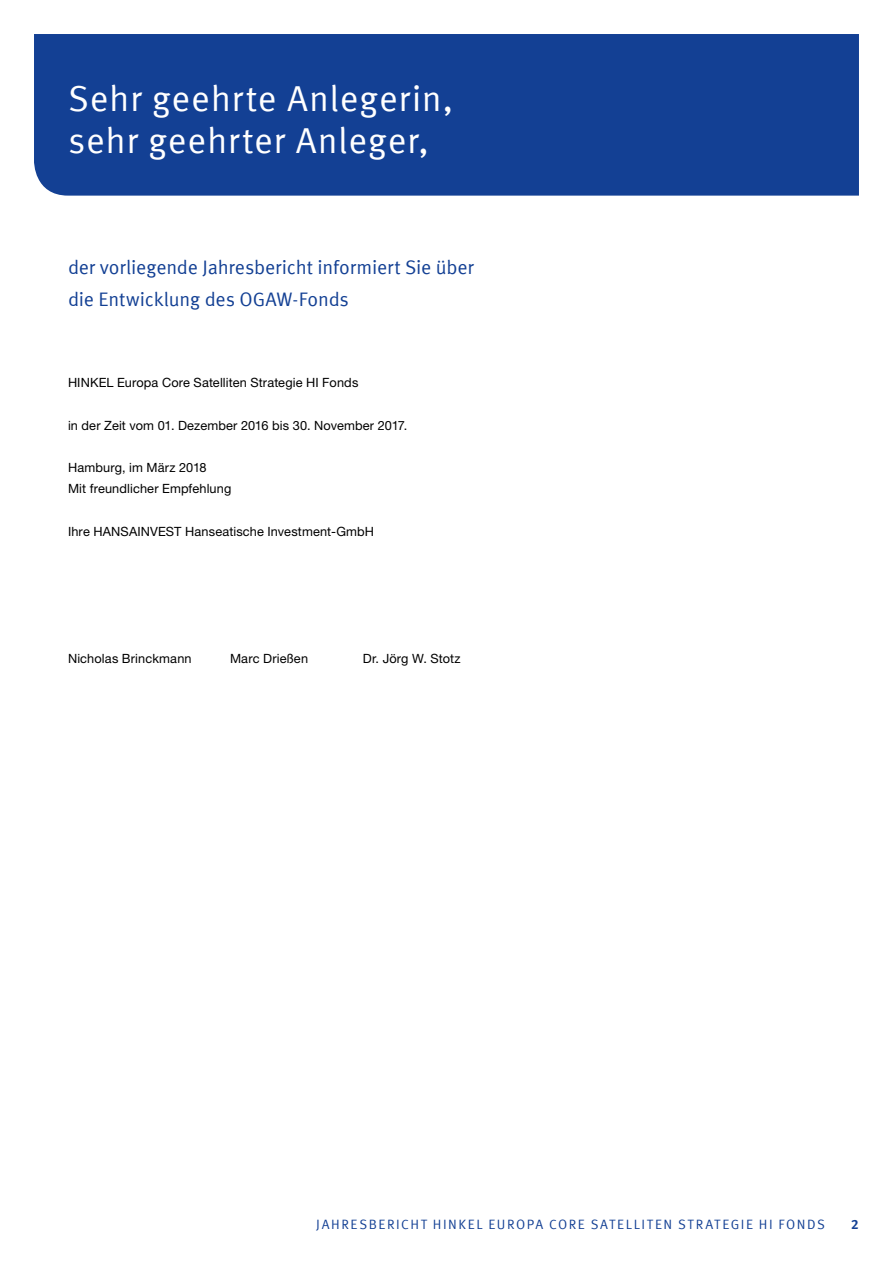
<style>
.page{position:relative;width:893px;height:1263px;background:#fff}
.page>*{position:absolute;margin:0;border:0;box-sizing:border-box;transform-origin:0 0}
.t1{font:36px/42.5px "Meta Offc Pro Norm";letter-spacing:.02em;color:#fff}
.t2{font:19.5px/32px "Meta Offc Pro Norm";letter-spacing:-.005em;color:#134094}
.t3{font:13.5px "Meta Offc Pro Norm";letter-spacing:.115em;color:#134094}
.t4{font:700 13.5px "Meta Offc Pro";color:#134094}
.t5{font:12.75px/21.3px "Helvetica Neue LTW1 G";letter-spacing:.01em;color:#000}
</style>
<div class="page">
<div style="left:34px;top:34px;width:825px;height:162px;background:#134094"></div>
<h1 class="t1" style="left:68px;top:75px;width:387px">Sehr geehrte Anlegerin, sehr geehrter Anleger,</h1>
<h2 class="t2" style="left:68px;top:250px;width:407px">der vorliegende Jahresbericht informiert Sie über die Entwicklung des OGAW-Fonds</h2>
<p class="t5" style="left:68px;top:372px;width:292px">HINKEL Europa Core Satelliten Strategie HI Fonds</p>
<p class="t5" style="left:68px;top:414px;width:341px">in der Zeit vom 01. Dezember 2016 bis 30. November 2017.</p>
<p class="t5" style="left:68px;top:457px;width:165px">Hamburg, im März 2018<br>Mit freundlicher Empfehlung</p>
<p class="t5" style="left:68px;top:520px;width:308px">Ihre HANSAINVEST Hanseatische Investment-GmbH</p>
<p class="t5" style="left:68px;top:648px;width:125px">Nicholas Brinckmann</p>
<p class="t5" style="left:230px;top:648px;width:80px">Marc Drießen</p>
<p class="t5" style="left:363px;top:648px;width:99px">Dr. Jörg W. Stotz</p>
<p class="t3" style="left:316px;top:1214px;width:252px">JAHRESBERICHT HINKEL Europa Core</p>
<p class="t3" style="left:591px;top:1214px;width:19px">Satelliten</p>
<p class="t3" style="left:678px;top:1214px;width:19px">Strategie</p>
<p class="t3" style="left:759px;top:1214px;width:66px">HI Fon ds</p>
<p class="t4" style="left:851px;top:1214px;width:9px">2</p>
</div>
